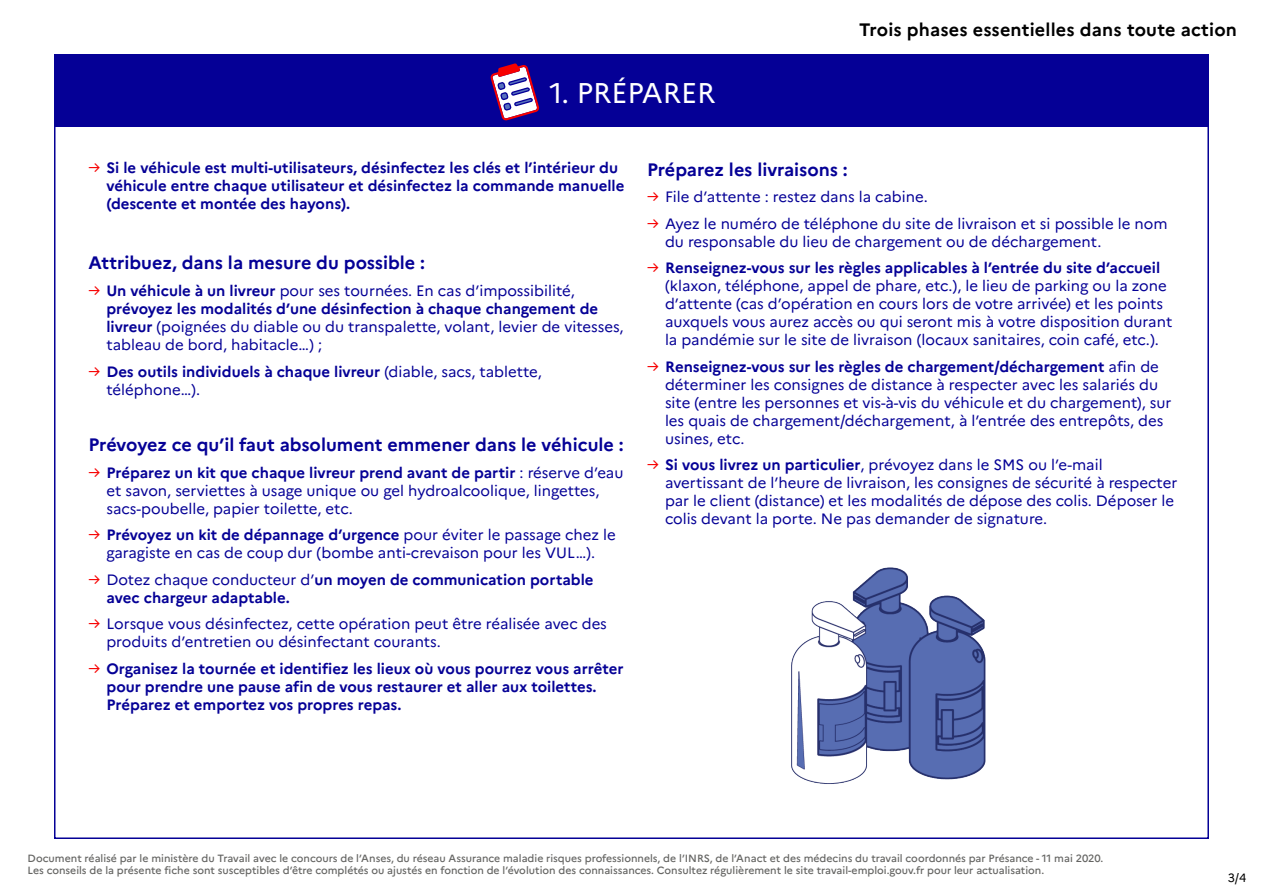
<style>
.page{position:relative;width:1263px;height:893px;background:#fff}
.page>*{position:absolute;margin:0;border:0;box-sizing:border-box;transform-origin:0 0}
.titre_1{font:28.5px "Marianne";color:#fff}
.texte_courant{font:700 18px "Marianne";color:#050096}
.t1{font:700 18px "Marianne";letter-spacing:.01em;color:#000}
.texte_liste{font:15px/18px "Marianne";color:#050096}
.texte_liste-2{font:700 15px/18px "Marianne";color:#050096}
.t2{font:12px "Marianne";color:#000}
.légendes{font:500 10.5px/12.6px "Marianne";color:#656563}
.s1{font-weight:400;color:#f70000}
.s2{color:#f70000}
.s3{font-weight:700}
.s4{font-weight:400}
</style>
<div class="page">
<div style="left:54px;top:54px;width:1155px;height:72px;background:#050096"></div>
<svg style="left:490px;top:63px;width:50px;height:58px"></svg>
<img style="left:791px;top:567px;width:195px;height:217px">
<p class="titre_1" style="left:550px;top:75px;width:167px">1. PRÉPARER</p>
<p class="t1" style="left:859px;top:18px;width:379px">Trois phases essentielles dans toute action</p>
<p class="texte_liste-2" style="left:106px;top:159px;width:519px;text-indent:-18px"><span class="s1">→</span> Si le véhicule est multi-utilisateurs, désinfectez les clés et l’intérieur du véhicule entre chaque utilisateur et désinfectez la commande manuelle (descente et montée des hayons).</p>
<p class="texte_courant" style="left:88px;top:252px;width:338px">Attribuez, dans la mesure du possible :</p>
<p class="texte_liste" style="left:106px;top:282px;width:519px;text-indent:-18px"><span class="s2">→</span> <span class="s3">Un véhicule à un livreur</span> pour ses tournées. En cas d’impossibilité, <span class="s3">prévoyez les modalités d’une désinfection à chaque changement de livreur</span> (poignées du diable ou du transpalette, volant, levier de vitesses, tableau de bord, habitacle…) ;</p>
<p class="texte_liste-2" style="left:106px;top:362px;width:437px;text-indent:-18px"><span class="s1">→</span> Des outils individuels à chaque livreur <span class="s4">(diable, sacs, tablette, téléphone…).</span></p>
<p class="texte_courant" style="left:88px;top:434px;width:537px">Prévoyez ce qu’il faut absolument emmener dans le véhicule :</p>
<p class="texte_liste" style="left:106px;top:463px;width:519px;text-indent:-18px"><span class="s2">→</span> <span class="s3">Préparez un kit que chaque livreur prend avant de partir</span> : réserve d’eau et savon, serviettes à usage unique ou gel hydroalcoolique, lingettes, sacs-poubelle, papier toilette, etc.</p>
<p class="texte_liste" style="left:88px;top:526px;width:529px;text-align:center"><span class="s2">→</span> <span class="s3">Prévoyez un kit de dépannage d’urgence</span> pour éviter le passage chez le garagiste en cas de coup dur (bombe anti-crevaison pour les VUL…).</p>
<p class="texte_liste-2" style="left:106px;top:570px;width:489px;text-indent:-18px"><span class="s1">→</span> <span class="s4">Dotez chaque conducteur d’</span>un moyen de communication portable avec chargeur adaptable.</p>
<p class="texte_liste" style="left:106px;top:615px;width:502px;text-indent:-18px"><span class="s2">→</span> Lorsque vous désinfectez, cette opération peut être réalisée avec des produits d’entretien ou désinfectant courants.</p>
<p class="texte_liste-2" style="left:106px;top:659px;width:518px;text-indent:-18px"><span class="s1">→</span> Organisez la tournée et identifiez les lieux où vous pourrez vous arrêter pour prendre une pause afin de vous restaurer et aller aux toilettes.<br>Préparez et emportez vos propres repas.</p>
<p class="texte_courant" style="left:647px;top:158px;width:202px">Préparez les livraisons :</p>
<p class="texte_liste" style="left:647px;top:188px;width:282px"><span class="s2">→</span> File d’attente : restez dans la cabine.</p>
<p class="texte_liste" style="left:665px;top:214px;width:504px;text-indent:-18px"><span class="s2">→</span> Ayez le numéro de téléphone du site de livraison et si possible le nom du responsable du lieu de chargement ou de déchargement.</p>
<p class="texte_liste" style="left:665px;top:259px;width:509px;text-indent:-18px"><span class="s2">→</span> <span class="s3">Renseignez-vous sur les règles applicables à l’entrée du site d’accueil </span>(klaxon, téléphone, appel de phare, etc.), le lieu de parking ou la zone d’attente (cas d’opération en cours lors de votre arrivée) et les points auxquels vous aurez accès ou qui seront mis à votre disposition durant la pandémie sur le site de livraison (locaux sanitaires, coin café, etc.).</p>
<p class="texte_liste" style="left:665px;top:357px;width:508px;text-indent:-18px"><span class="s2">→</span> <span class="s3">Renseignez-vous sur les règles de chargement/déchargement</span> afin de déterminer les consignes de distance à respecter avec les salariés du site (entre les personnes et vis-à-vis du véhicule et du chargement), sur les quais de chargement/déchargement, à l’entrée des entrepôts, des usines, etc.</p>
<p class="texte_liste" style="left:665px;top:456px;width:514px;text-indent:-18px"><span class="s2">→</span> <span class="s3">Si vous livrez un particulier</span>, prévoyez dans le SMS ou l’e-mail avertissant de l’heure de livraison, les consignes de sécurité à respecter par le client (distance) et les modalités de dépose des colis. Déposer le colis devant la porte. Ne pas demander de signature.</p>
<p class="légendes" style="left:28px;top:852px;width:1077px">Document réalisé par le ministère du Travail avec le concours de l’Anses, du réseau Assurance maladie risques professionnels, de l’INRS, de l’Anact et des médecins du travail coordonnés par Présance - 11 mai 2020.<br>Les conseils de la présente fiche sont susceptibles d’être complétés ou ajustés en fonction de l’évolution des connaissances. Consultez régulièrement le site travail-emploi.gouv.fr pour leur actualisation.</p>
<p class="t2" style="left:1228px;top:870px;width:20px">3/4</p>
</div>
